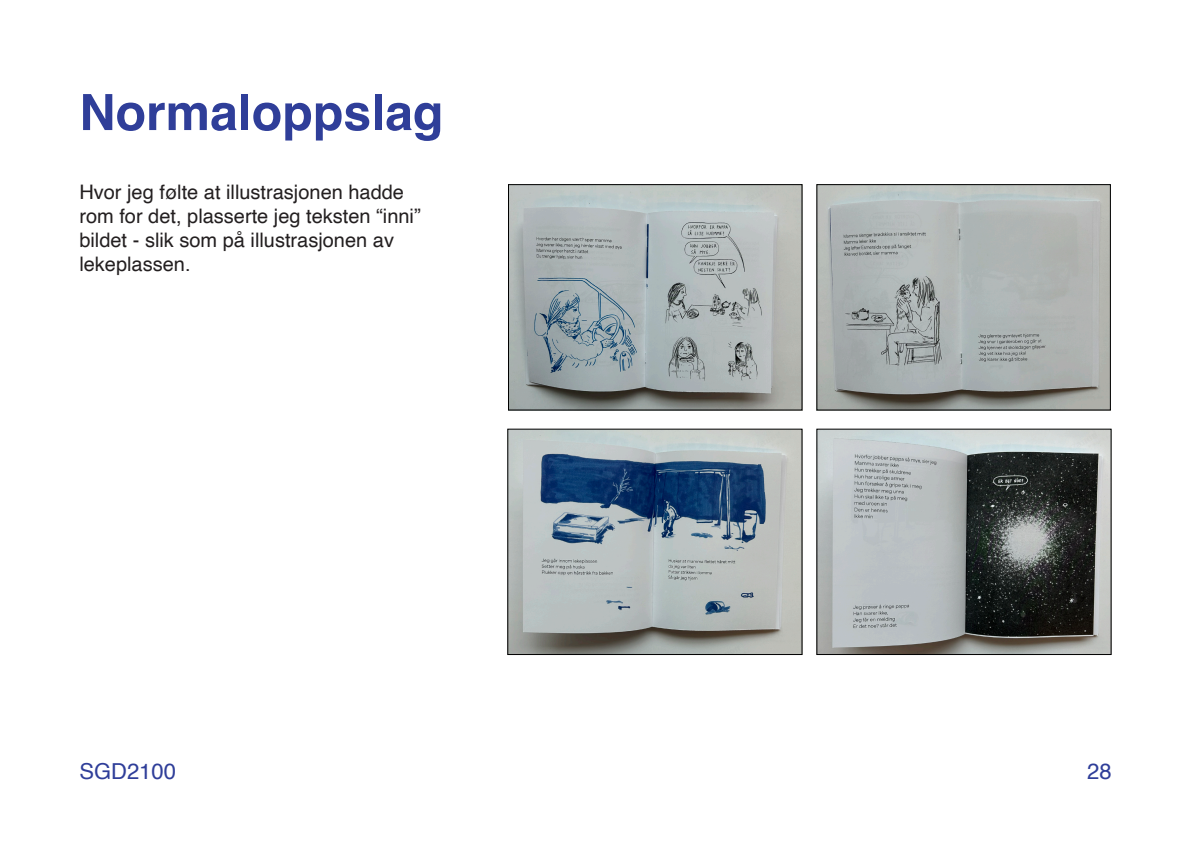
<style>
.page{position:relative;width:1191px;height:842px;background:#fff}
.page>*{position:absolute;margin:0;border:0;box-sizing:border-box;transform-origin:0 0}
.t1{font:700 50px "Helvetica";color:#2f3e99}
.t2{font:22px "Helvetica";color:#2f3e99}
.t3{font:20px/24px "Helvetica";color:#231f20}
</style>
<div class="page">
<img style="left:510px;top:186px;width:290px;height:222px">
<div style="left:508px;top:184px;width:294px;height:226px;border:1px solid #000"></div>
<img style="left:818px;top:186px;width:290px;height:222px">
<img style="left:509px;top:431px;width:291px;height:222px">
<div style="left:507px;top:429px;width:295px;height:226px;border:1px solid #000"></div>
<img style="left:818px;top:431px;width:291px;height:222px">
<p class="t1" style="left:79px;top:82px;width:365px">Normaloppslag</p>
<p class="t3" style="left:79px;top:181px;width:343px">Hvor jeg følte at illustrasjonen hadde rom for det, plasserte jeg teksten “inni” bildet - slik som på illustrasjonen av lekeplassen.</p>
<p class="t2" style="left:79px;top:754px;width:98px">SGD2100</p>
<p class="t2" style="left:1087px;top:754px;width:26px">28</p>
</div>
